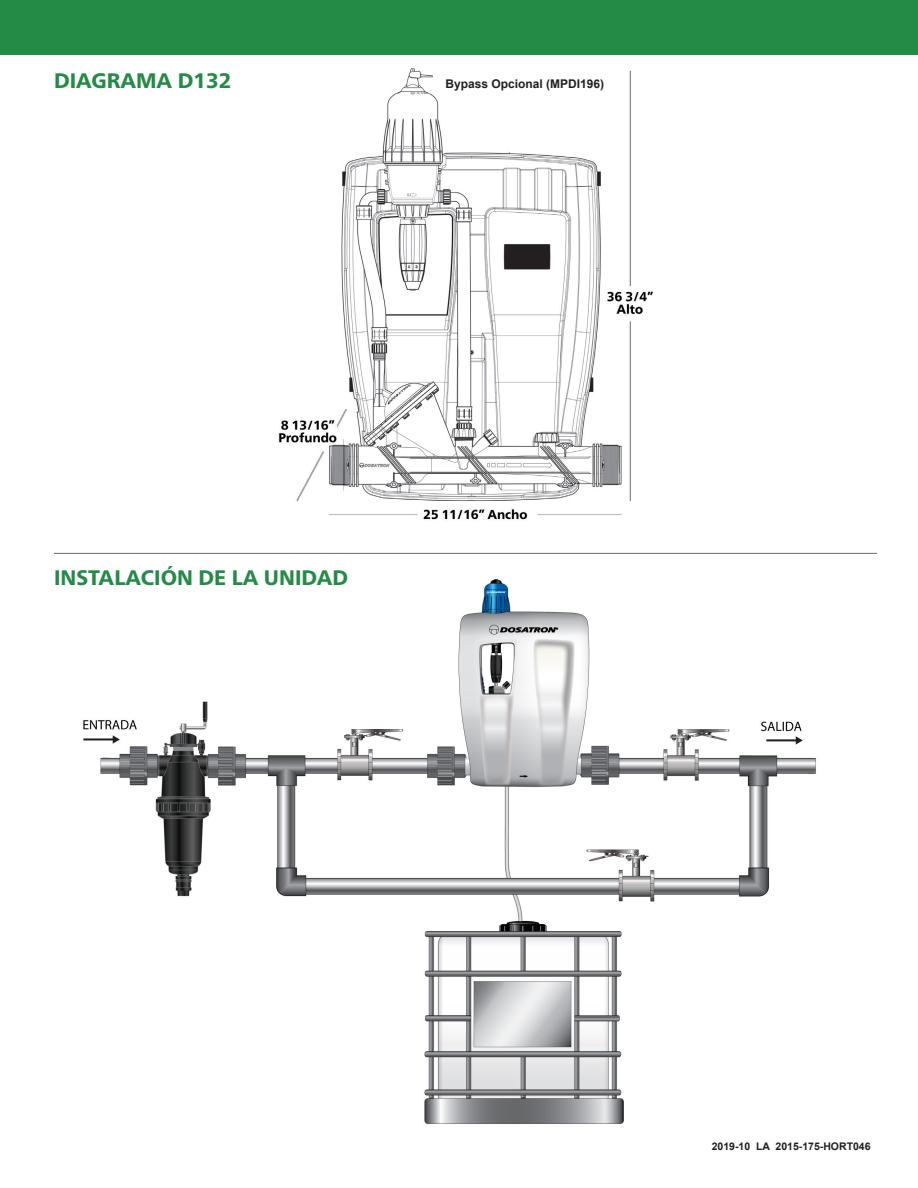
<style>
.page{position:relative;width:918px;height:1188px;background:#fff}
.page>*{position:absolute;margin:0;border:0;box-sizing:border-box;transform-origin:0 0}
.t1{font:800 21px "Frutiger Neue LT Pro";color:#238b46}
.t2{font:700 12px "Arial";color:#231f20}
.t3{font:700 10.5px "Arial";color:#231f20}
</style>
<div class="page">
<img style="left:279px;top:68px;width:374px;height:452px">
<div style="left:0;top:0;width:918px;height:54px;background:#238b46"></div>
<img style="left:83px;top:579px;width:733px;height:545px">
<hr style="left:54px;top:553px;width:823px;height:1px;background:#656c6f">
<p class="t1" style="left:54px;top:68px;width:179px">DIAGRAMA D132</p>
<p class="t2" style="left:446px;top:75px;width:160px">Bypass Opcional (MPDI196)</p>
<p class="t1" style="left:54px;top:565px;width:296px">INSTALACIÓN DE LA UNIDAD</p>
<p class="t3" style="left:712px;top:1139px;width:160px">2019-10 LA 2015-175-HORT046</p>
</div>
